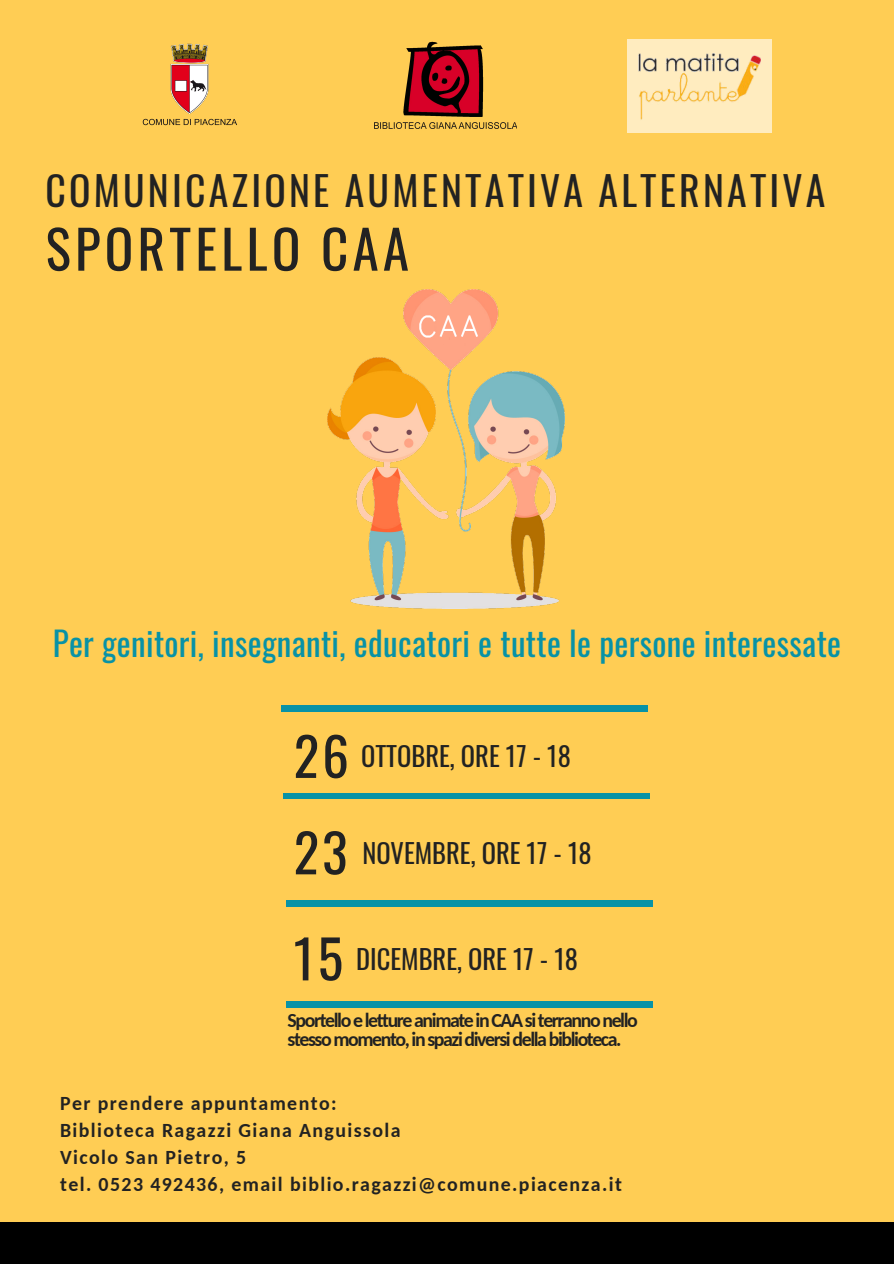
<style>
.page{position:relative;width:894px;height:1264px;background:#fff}
.page>*{position:absolute;margin:0;border:0;box-sizing:border-box;transform-origin:0 0}
.t1{font:52.95px "Oswald";letter-spacing:.08em;color:#222}
.t2{font:39.75px "Oswald";letter-spacing:.08em;color:#222}
.t3{font:33.15px "Oswald";letter-spacing:.01em;color:#0892a6}
.t4{font:26.55px "Oswald";color:#222}
.t5{font:700 19.8px/27px "Carlito";letter-spacing:.07em;color:#222}
.t6{font:700 19.8px/19.2px "Carlito";letter-spacing:-.07em;color:#222}
.s1{font-size:52.95px}
</style>
<div class="page">
<div style="left:0;top:0;width:893px;height:1222px;background:#ffcd54"></div>
<div style="left:0;top:1222px;width:893px;height:41px;background:#000"></div>
<div style="left:283px;top:793px;width:366px;height:5px;background:#0892a6"></div>
<div style="left:281px;top:706px;width:366px;height:5px;background:#0892a6"></div>
<div style="left:286px;top:900px;width:366px;height:6px;background:#0892a6"></div>
<div style="left:286px;top:1001px;width:366px;height:6px;background:#0892a6"></div>
<img style="left:373px;top:36px;width:143px;height:103px">
<img style="left:138px;top:41px;width:103px;height:93px">
<img style="left:327px;top:290px;width:237px;height:318px">
<div style="left:627px;top:39px;width:144px;height:93px;background:#ffecbf"></div>
<img style="left:638px;top:53px;width:122px;height:67px">
<h2 class="t2" style="left:45px;top:159px;width:781px">COMUNICAZIONE AUMENTATIVA ALTERNATIVA</h2>
<h1 class="t1" style="left:46px;top:207px;width:364px">SPORTELLO CAA</h1>
<h3 class="t3" style="left:53px;top:617px;width:789px">Per genitori, insegnanti, educatori e tutte le persone interessate</h3>
<h3 class="t4" style="left:293px;top:735px;width:279px"><span class="s1">26</span> OTTOBRE, ORE 17 - 18</h3>
<h3 class="t4" style="left:293px;top:831px;width:299px"><span class="s1">23</span> NOVEMBRE, ORE 17 - 18</h3>
<h1 class="t1" style="left:293px;top:917px;width:51px">15</h1>
<h3 class="t4" style="left:356px;top:938px;width:223px">DICEMBRE, ORE 17 - 18</h3>
<p class="t6" style="left:287px;top:1012px;width:352px">SportelloelettureanimateinCAAsiterrannonello stessomomento, inspazi diversi dellabiblioteca.</p>
<p class="t5" style="left:60px;top:1091px;width:563px">Per prendere appuntamento:<br>Biblioteca Ragazzi Giana Anguissola<br>Vicolo San Pietro, 5<br>tel. 0523 492436, email biblio.ragazzi@comune.piacenza.it</p>
</div>
